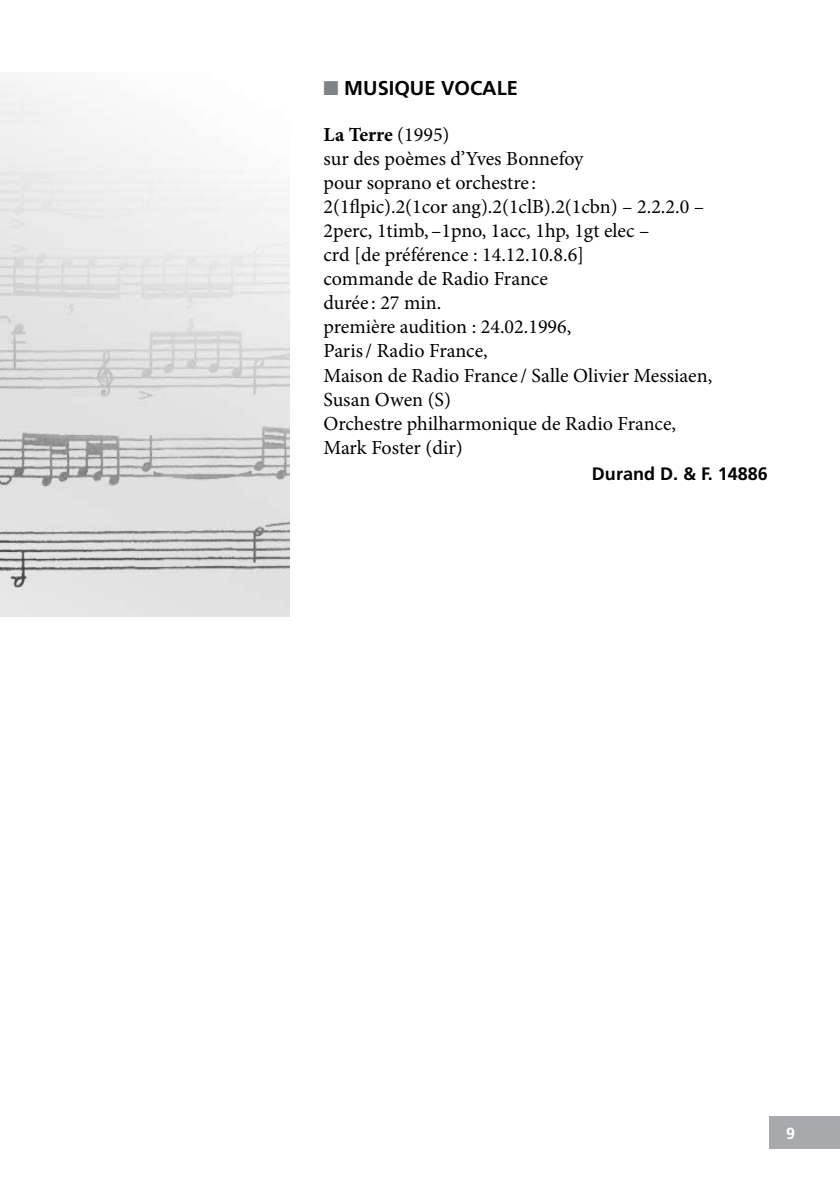
<style>
.page{position:relative;width:840px;height:1191px;background:#fff}
.page>*{position:absolute;margin:0;border:0;box-sizing:border-box;transform-origin:0 0}
.t1{font:20px/24px "Minion Pro";color:#000}
.t2{font:700 20px "Frutiger";color:#000}
.t3{font:700 18px "Frutiger";color:#000}
.t4{font:700 16px "Frutiger";color:#fff}
.s1{font-weight:700}
</style>
<div class="page">
<img style="left:0;top:81px;width:289px;height:535px">
<div style="left:768px;top:1116px;width:71px;height:32px;background:#a7a9ac"></div>
<p class="t2" style="left:344px;top:76px;width:175px">MUSIQUE VOCALE</p>
<p class="t1" style="left:323px;top:123px;width:390px"><span class="s1">La Terre</span> (1995)<br>sur des poèmes d’Yves Bonnefoy<br>pour soprano et orchestre :<br>2(1flpic).2(1cor ang).2(1clB).2(1cbn) – 2.2.2.0 –<br>2perc, 1timb,–1pno, 1acc, 1hp, 1gt elec –<br>crd [de préférence : 14.12.10.8.6]<br>commande de Radio France<br>durée : 27 min.<br>première audition : 24.02.1996,<br>Paris/ Radio France,<br>Maison de Radio France / Salle Olivier Messiaen,<br>Susan Owen (S)<br>Orchestre philharmonique de Radio France,<br>Mark Foster (dir)</p>
<p class="t3" style="left:591px;top:463px;width:177px">DURAND D. &amp; F. 14886</p>
<p class="t4" style="left:785px;top:1123px;width:10px">9</p>
</div>
